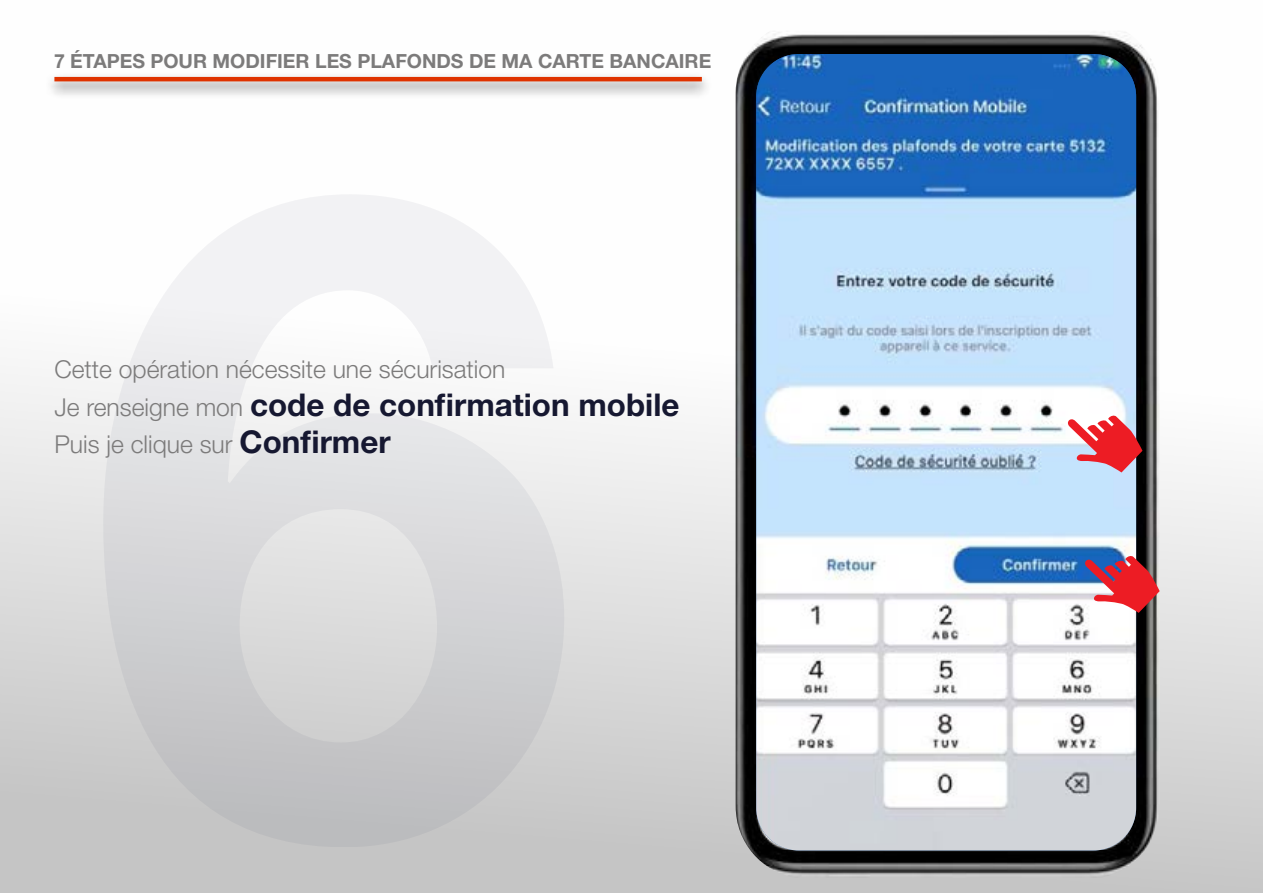
<style>
.page{position:relative;width:1263px;height:893px;background:#fff}
.page>*{position:absolute;margin:0;border:0;box-sizing:border-box;transform-origin:0 0}
.t1{font:700 31.35px "Helvetica Neue LT Std";color:#161831}
.t2{font:300 24.6px "Helvetica Neue LT Std";color:#7c7b7b}
.t3{font:700 19.5px "Helvetica Neue LT Std";color:#7c7b7b}
.s1{font-weight:300;font-size:24.6px;color:#7c7b7b}
.s2{font-weight:700;font-size:31.35px;color:#161831}
</style>
<div class="page">
<div style="left:0;top:0;width:1263px;height:893px;background:linear-gradient(to bottom,#fff,#c8c8c8)"></div>
<img style="left:736px;top:31px;width:424px;height:847px">
<img style="left:756px;top:54px;width:380px;height:796px">
<svg style="left:1067px;top:415px;width:75px;height:57px;background:#d6737d"></svg>
<svg style="left:1084px;top:555px;width:76px;height:58px"></svg>
<div style="left:44px;top:72px;width:669px;height:27px;background:#000;opacity:.55"></div>
<hr style="left:54px;top:77px;width:648px;height:4px;background:#df3300">
<p class="t3" style="left:54px;top:49px;width:659px">7 ÉTAPES POUR MODIFIER LES PLAFONDS DE MA CARTE BANCAIRE</p>
<p class="t2" style="left:54px;top:354px;width:452px">Cette opération nécessite une sécurisation</p>
<p class="t1" style="left:54px;top:385px;width:627px"><span class="s1">Je renseigne mon</span> code de confirmation mobile</p>
<p class="t2" style="left:54px;top:429px;width:338px">Puis je clique sur <span class="s2">Confirmer</span></p>
</div>
